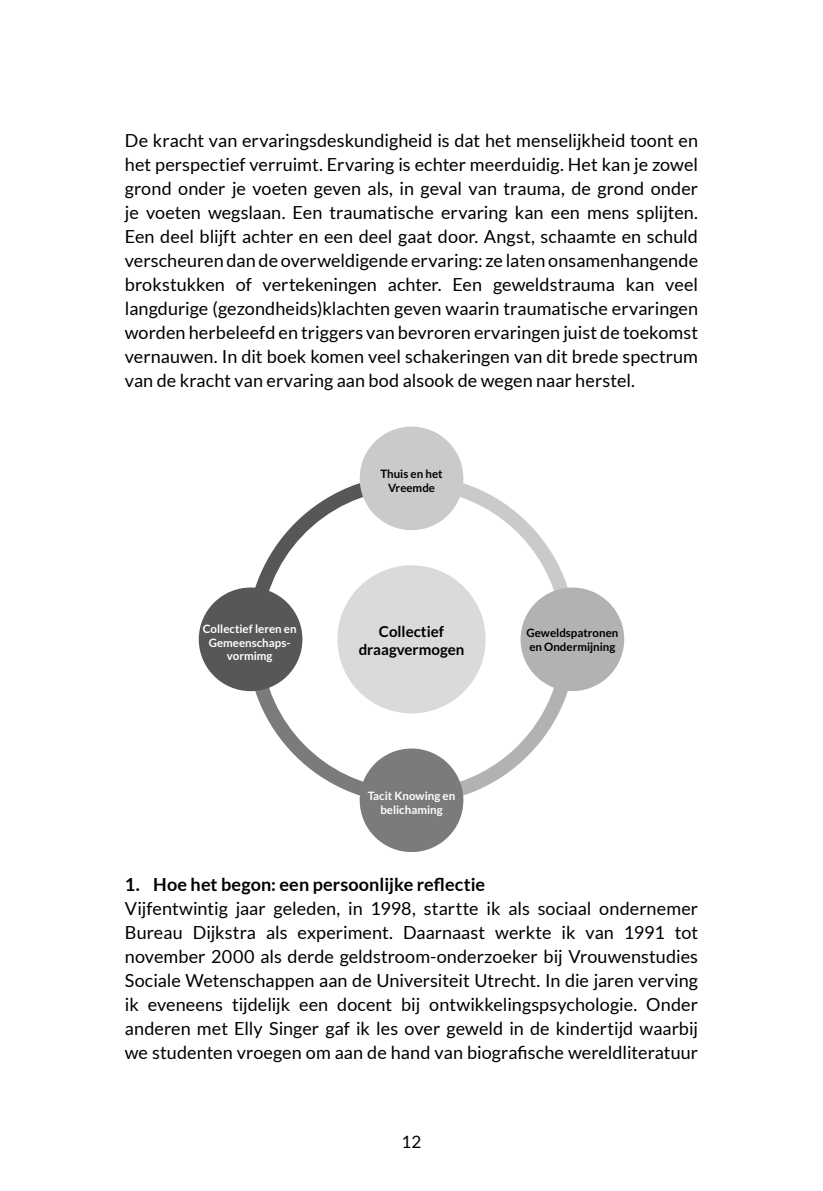
<style>
.page{position:relative;width:823px;height:1191px;background:#fff}
.page>*{position:absolute;margin:0;border:0;box-sizing:border-box;transform-origin:0 0}
.t1{font:18px/24px "Lato";letter-spacing:.005em;color:#000;text-align:justify}
.t2{font:700 18px "Lato";letter-spacing:.005em;color:#000}
.t3{font:17px "Lato";color:#000}
.t4{font:700 15px/18px "Lato";color:#000;text-align:center}
.t5{font:700 11.4px/13.8px "Lato";color:#fff;text-align:center}
.t6{font:700 11.4px/13.8px "Lato";color:#000;text-align:center}
</style>
<div class="page">
<svg style="left:439px;top:675px;width:129px;height:126px"></svg>
<svg style="left:249px;top:663px;width:173px;height:133px"></svg>
<svg style="left:255px;top:475px;width:313px;height:173px"></svg>
<div style="left:359px;top:426px;width:104px;height:104px;background:#cacaca;border-radius:50%"></div>
<div style="left:359px;top:748px;width:104px;height:103px;background:#7c7b7b;border-radius:50%"></div>
<div style="left:199px;top:587px;width:103px;height:104px;background:#575756;border-radius:50%"></div>
<div style="left:520px;top:587px;width:104px;height:104px;background:#b3b2b2;border-radius:50%"></div>
<div style="left:337px;top:565px;width:148px;height:148px;background:#dadada;border-radius:50%"></div>
<p class="t1" style="left:125px;top:128px;width:574px">De kracht van ervaringsdeskundigheid is dat het menselijkheid toont en het perspectief verruimt. Ervaring is echter meerduidig. Het kan je zowel grond onder je voeten geven als, in geval van trauma, de grond onder je voeten wegslaan. Een traumatische ervaring kan een mens splijten.<br>Een deel blijft achter en een deel gaat door. Angst, schaamte en schuld verscheuren dan de overweldigende ervaring: ze laten onsamenhangende brokstukken of vertekeningen achter. Een geweldstrauma kan veel langdurige (gezondheids)klachten geven waarin traumatische ervaringen worden herbeleefd en triggers van bevroren ervaringen juist de toekomst vernauwen. In dit boek komen veel schakeringen van dit brede spectrum van de kracht van ervaring aan bod alsook de wegen naar herstel.</p>
<p class="t5" style="left:203px;top:621px;width:95px">Collectief leren en<br>Gemeenschaps&shy;vormimg</p>
<p class="t6" style="left:380px;top:467px;width:64px">Thuis en het<br>Vreemde</p>
<p class="t4" style="left:358px;top:622px;width:107px">Collectief draagvermogen</p>
<p class="t5" style="left:367px;top:789px;width:89px">Tacit Knowing en belichaming</p>
<p class="t6" style="left:526px;top:626px;width:93px;text-align:left">Geweldspatronen en Ondermijning</p>
<p class="t2" style="left:125px;top:874px;width:361px">1. Hoe het begon: een persoonlijke reflectie</p>
<p class="t1" style="left:125px;top:896px;width:574px">Vijfentwintig jaar geleden, in 1998, startte ik als sociaal ondernemer Bureau Dijkstra als experiment. Daarnaast werkte ik van 1991 tot november 2000 als derde geldstroom-onderzoeker bij Vrouwenstudies Sociale Wetenschappen aan de Universiteit Utrecht. In die jaren verving ik eveneens tijdelijk een docent bij ontwikkelingspsychologie. Onder anderen met Elly Singer gaf ik les over geweld in de kindertijd waarbij we studenten vroegen om aan de hand van biografische wereldliteratuur</p>
<p class="t3" style="left:401px;top:1132px;width:21px">12</p>
</div>
